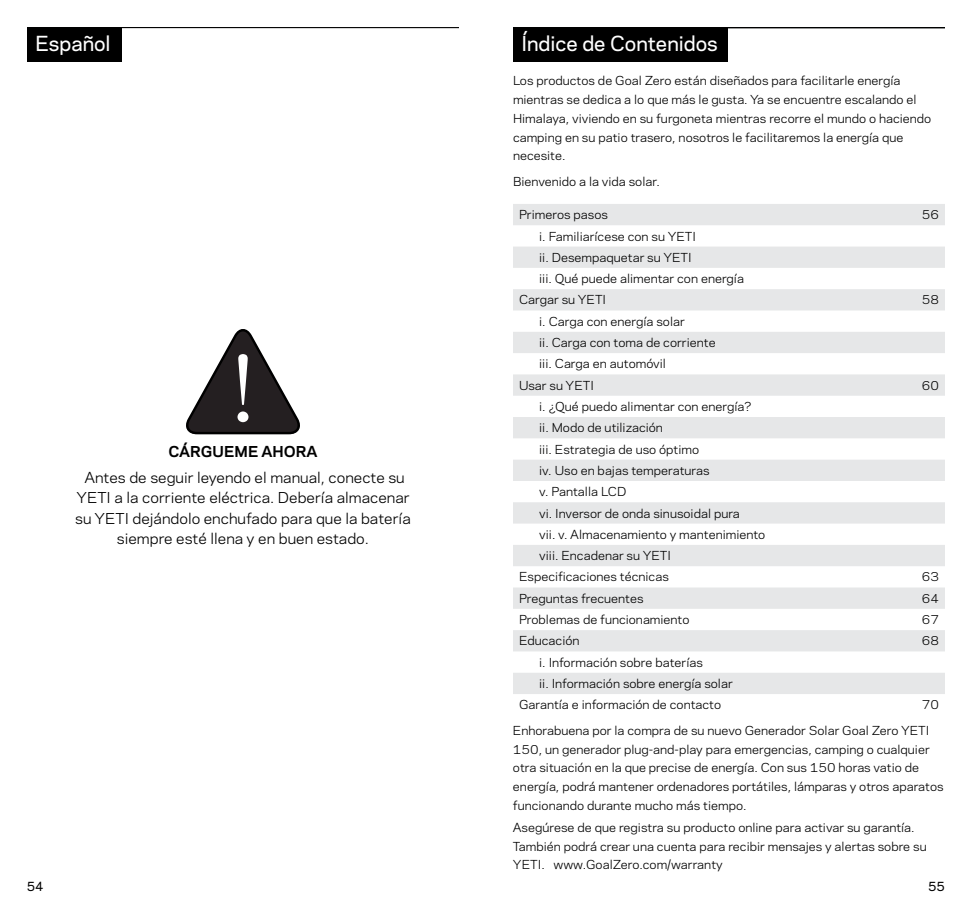
<style>
.page{position:relative;width:972px;height:918px;background:#fff}
.page>*{position:absolute;margin:0;border:0;box-sizing:border-box;transform-origin:0 0}
.t1{font:500 19.5px "Galaxie Polaris";color:#fff}
.t2{font:14.1px/20.4px "Galaxie Polaris";color:#000;text-align:center;scale:1.05 1}
.t3{font:700 14.1px "Galaxie Polaris";color:#000;scale:1.05 1}
.t4{font:500 12px "Galaxie Polaris";color:#000101}
.t5{font:11.7px/18.8px "Galaxie Polaris";color:#000;scale:1.05 1}
</style>
<div class="page">
<div style="left:27px;top:27px;width:95px;height:34px;background:#000"></div>
<svg style="left:513px;top:204px;width:432px;height:490px"></svg>
<div style="left:513px;top:247px;width:432px;height:21px;background:#e6e7e8"></div>
<div style="left:513px;top:27px;width:215px;height:34px;background:#000"></div>
<svg style="left:186px;top:329px;width:114px;height:106px"></svg>
<hr style="left:513px;top:27px;width:432px;height:1px;background:#000101">
<hr style="left:27px;top:27px;width:432px;height:1px;background:#000101">
<h1 class="t1" style="left:35px;top:29px;width:77px">Español</h1>
<p class="t3" style="left:169px;top:441px;width:143px">CÁRGUEME AHORA</p>
<p class="t2" style="left:75px;top:467px;width:321px">Antes de seguir leyendo el manual, conecte su YETI a la corriente eléctrica. Debería almacenar su YETI dejándolo enchufado para que la batería siempre esté llena y en buen estado.</p>
<h1 class="t1" style="left:521px;top:29px;width:198px">Índice de Contenidos</h1>
<p class="t5" style="left:513px;top:71px;width:400px">Los productos de Goal Zero están diseñados para facilitarle energía mientras se dedica a lo que más le gusta. Ya se encuentre escalando el Himalaya, viviendo en su furgoneta mientras recorre el mundo o haciendo camping en su patio trasero, nosotros le facilitaremos la energía que necesite.</p>
<p class="t5" style="left:513px;top:171px;width:141px">Bienvenido a la vida solar.</p>
<p class="t5" style="left:519px;top:205px;width:86px">Primeros pasos</p>
<p class="t5" style="left:922px;top:205px;width:18px">56</p>
<p class="t5" style="left:539px;top:226px;width:151px">i. Familiarícese con su YETI</p>
<p class="t5" style="left:539px;top:247px;width:147px">ii. Desempaquetar su YETI</p>
<p class="t5" style="left:539px;top:269px;width:196px">iii. Qué puede alimentar con energía</p>
<p class="t5" style="left:519px;top:290px;width:85px">Cargar su YETI</p>
<p class="t5" style="left:922px;top:290px;width:18px">58</p>
<p class="t5" style="left:539px;top:311px;width:140px">i. Carga con energía solar</p>
<p class="t5" style="left:539px;top:333px;width:170px">ii. Carga con toma de corriente</p>
<p class="t5" style="left:539px;top:354px;width:122px">iii. Carga en automóvil</p>
<p class="t5" style="left:519px;top:375px;width:73px">Usar su YETI</p>
<p class="t5" style="left:922px;top:375px;width:18px">60</p>
<p class="t5" style="left:539px;top:397px;width:204px">i. ¿Qué puedo alimentar con energía?</p>
<p class="t5" style="left:539px;top:418px;width:119px">ii. Modo de utilización</p>
<p class="t5" style="left:539px;top:439px;width:154px">iii. Estrategia de uso óptimo</p>
<p class="t5" style="left:539px;top:460px;width:164px">iv. Uso en bajas temperaturas</p>
<p class="t5" style="left:539px;top:482px;width:84px">v. Pantalla LCD</p>
<p class="t5" style="left:539px;top:503px;width:193px">vi. Inversor de onda sinusoidal pura</p>
<p class="t5" style="left:539px;top:524px;width:217px">vii. v. Almacenamiento y mantenimiento</p>
<p class="t5" style="left:539px;top:546px;width:127px">viii. Encadenar su YETI</p>
<p class="t5" style="left:519px;top:567px;width:144px">Especificaciones técnicas</p>
<p class="t5" style="left:922px;top:567px;width:18px">63</p>
<p class="t5" style="left:519px;top:588px;width:120px">Preguntas frecuentes</p>
<p class="t5" style="left:922px;top:588px;width:18px">64</p>
<p class="t5" style="left:519px;top:610px;width:164px">Problemas de funcionamiento</p>
<p class="t5" style="left:922px;top:610px;width:18px">67</p>
<p class="t5" style="left:519px;top:631px;width:59px">Educación</p>
<p class="t5" style="left:922px;top:631px;width:18px">68</p>
<p class="t5" style="left:539px;top:652px;width:157px">i. Información sobre baterías</p>
<p class="t5" style="left:539px;top:673px;width:186px">ii. Información sobre energía solar</p>
<p class="t5" style="left:519px;top:695px;width:194px">Garantía e información de contacto</p>
<p class="t5" style="left:513px;top:691px;width:407px;line-height:25.5px;text-indent:409px">70<br>Enhorabuena por la compra de su nuevo Generador Solar Goal Zero YETI</p>
<p class="t5" style="left:513px;top:739px;width:412px">150, un generador plug-and-play para emergencias, camping o cualquier otra situación en la que precise de energía. Con sus 150 horas vatio de energía, podrá mantener ordenadores portátiles, lámparas y otros aparatos funcionando durante mucho más tiempo.</p>
<p class="t5" style="left:513px;top:817px;width:396px">Asegúrese de que registra su producto online para activar su garantía.<br>También podrá crear una cuenta para recibir mensajes y alertas sobre su<br>YETI. www.GoalZero.com/warranty</p>
<p class="t4" style="left:27px;top:877px;width:18px">54</p>
<p class="t4" style="left:928px;top:877px;width:18px">55</p>
</div>
